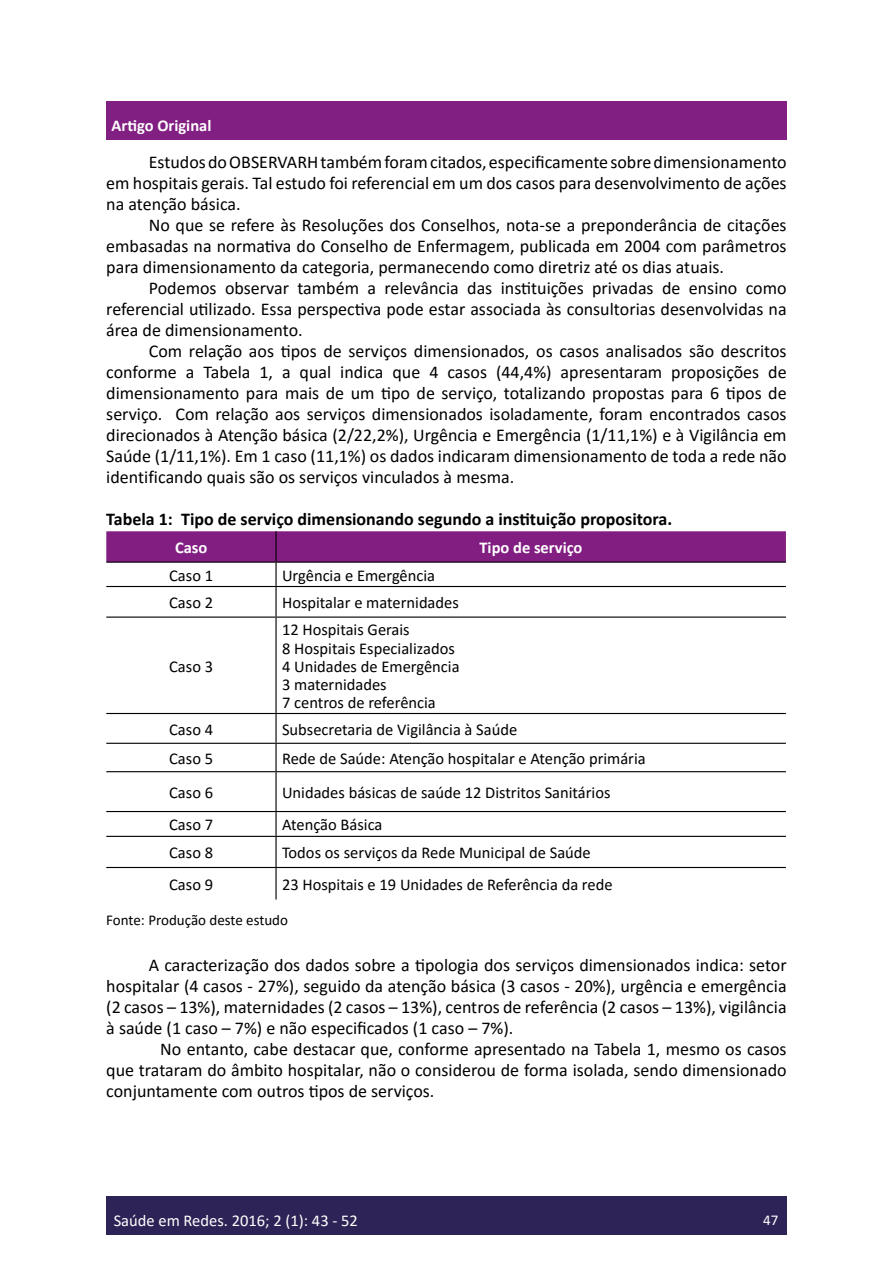
<style>
.page{position:relative;width:893px;height:1263px;background:#fff}
.page>*{position:absolute;margin:0;border:0;box-sizing:border-box;transform-origin:0 0}
.t1{font:18px/21px "Calibri";color:#000;text-align:justify}
.t2{font:700 18px "Calibri";color:#000}
.t3{font:16.5px/18px "Calibri";color:#000}
.t4{font:700 16.5px "Calibri";color:#fff}
.t5{font:16.5px "Calibri";color:#fff}
.t6{font:15px "Calibri";color:#000}
.t7{font:15px "Calibri";color:#fff}
</style>
<div class="page">
<div style="left:106px;top:1196px;width:681px;height:38px;background:#2e2356"></div>
<div style="left:106px;top:101px;width:681px;height:38px;background:#811f82"></div>
<div style="left:106px;top:531px;width:680px;height:30px;background:#821e82"></div>
<hr style="left:275px;top:531px;width:2px;height:30px;background:#000">
<hr style="left:106px;top:561px;width:170px;height:2px;background:#000">
<hr style="left:276px;top:561px;width:510px;height:2px;background:#000">
<hr style="left:275px;top:563px;width:2px;height:23px;background:#000">
<hr style="left:106px;top:586px;width:170px;height:1px;background:#000">
<hr style="left:276px;top:586px;width:510px;height:1px;background:#000">
<hr style="left:275px;top:587px;width:2px;height:29px;background:#000">
<hr style="left:106px;top:616px;width:170px;height:2px;background:#000">
<hr style="left:276px;top:616px;width:510px;height:2px;background:#000">
<hr style="left:275px;top:618px;width:2px;height:95px;background:#000">
<hr style="left:106px;top:713px;width:170px;height:1px;background:#000">
<hr style="left:276px;top:713px;width:510px;height:1px;background:#000">
<hr style="left:275px;top:714px;width:2px;height:29px;background:#000">
<hr style="left:106px;top:743px;width:170px;height:1px;background:#000">
<hr style="left:276px;top:743px;width:510px;height:1px;background:#000">
<hr style="left:275px;top:744px;width:2px;height:27px;background:#000">
<hr style="left:106px;top:771px;width:170px;height:1px;background:#000">
<hr style="left:276px;top:771px;width:510px;height:1px;background:#000">
<hr style="left:275px;top:772px;width:2px;height:39px;background:#000">
<hr style="left:106px;top:811px;width:170px;height:1px;background:#000">
<hr style="left:276px;top:811px;width:510px;height:1px;background:#000">
<hr style="left:275px;top:812px;width:2px;height:24px;background:#000">
<hr style="left:106px;top:836px;width:170px;height:1px;background:#000">
<hr style="left:276px;top:836px;width:510px;height:1px;background:#000">
<hr style="left:275px;top:837px;width:2px;height:30px;background:#000">
<hr style="left:106px;top:867px;width:170px;height:1px;background:#000">
<hr style="left:276px;top:867px;width:510px;height:1px;background:#000">
<hr style="left:275px;top:868px;width:2px;height:31px;background:#000">
<p class="t4" style="left:112px;top:113px;width:101px">Artigo Original</p>
<p class="t1" style="left:106px;top:151px;width:682px;text-indent:43px">Estudos do OBSERVARH também foram citados, especificamente sobre dimensionamento em hospitais gerais. Tal estudo foi referencial em um dos casos para desenvolvimento de ações na atenção básica.</p>
<p class="t1" style="left:106px;top:214px;width:682px;text-indent:43px">No que se refere às Resoluções dos Conselhos, nota-se a preponderância de citações embasadas na normativa do Conselho de Enfermagem, publicada em 2004 com parâmetros para dimensionamento da categoria, permanecendo como diretriz até os dias atuais.</p>
<p class="t1" style="left:106px;top:277px;width:682px;text-indent:43px">Podemos observar também a relevância das instituições privadas de ensino como referencial utilizado. Essa perspectiva pode estar associada às consultorias desenvolvidas na área de dimensionamento.</p>
<p class="t1" style="left:106px;top:340px;width:682px;text-indent:43px">Com relação aos tipos de serviços dimensionados, os casos analisados são descritos conforme a Tabela 1, a qual indica que 4 casos (44,4%) apresentaram proposições de dimensionamento para mais de um tipo de serviço, totalizando propostas para 6 tipos de serviço. Com relação aos serviços dimensionados isoladamente, foram encontrados casos direcionados à Atenção básica (2/22,2%), Urgência e Emergência (1/11,1%) e à Vigilância em Saúde (1/11,1%). Em 1 caso (11,1%) os dados indicaram dimensionamento de toda a rede não identificando quais são os serviços vinculados à mesma.</p>
<p class="t2" style="left:106px;top:507px;width:567px">Tabela 1: Tipo de serviço dimensionando segundo a instituição propositora.</p>
<p class="t4" style="left:175px;top:536px;width:34px">Caso</p>
<p class="t4" style="left:479px;top:536px;width:105px">Tipo de serviço</p>
<p class="t3" style="left:169px;top:566px;width:45px">Caso 1</p>
<p class="t3" style="left:282px;top:566px;width:155px">Urgência e Emergência</p>
<p class="t3" style="left:169px;top:593px;width:45px">Caso 2</p>
<p class="t3" style="left:282px;top:593px;width:178px">Hospitalar e maternidades</p>
<p class="t3" style="left:169px;top:656px;width:45px">Caso 3</p>
<p class="t3" style="left:282px;top:620px;width:179px">12 Hospitais Gerais<br>8 Hospitais Especializados<br>4 Unidades de Emergência<br>3 maternidades<br>7 centros de referência</p>
<p class="t3" style="left:169px;top:720px;width:45px">Caso 4</p>
<p class="t3" style="left:282px;top:720px;width:237px">Subsecretaria de Vigilância à Saúde</p>
<p class="t3" style="left:169px;top:749px;width:45px">Caso 5</p>
<p class="t3" style="left:282px;top:749px;width:365px">Rede de Saúde: Atenção hospitalar e Atenção primária</p>
<p class="t3" style="left:169px;top:783px;width:45px">Caso 6</p>
<p class="t3" style="left:282px;top:783px;width:330px">Unidades básicas de saúde 12 Distritos Sanitários</p>
<p class="t3" style="left:169px;top:815px;width:45px">Caso 7</p>
<p class="t3" style="left:282px;top:815px;width:102px">Atenção Básica</p>
<p class="t3" style="left:169px;top:843px;width:45px">Caso 8</p>
<p class="t3" style="left:282px;top:843px;width:310px">Todos os serviços da Rede Municipal de Saúde</p>
<p class="t3" style="left:169px;top:875px;width:45px">Caso 9</p>
<p class="t3" style="left:282px;top:875px;width:332px">23 Hospitais e 19 Unidades de Referência da rede</p>
<p class="t6" style="left:106px;top:910px;width:183px">Fonte: Produção deste estudo</p>
<p class="t1" style="left:106px;top:954px;width:682px;text-indent:43px">A caracterização dos dados sobre a tipologia dos serviços dimensionados indica: setor hospitalar (4 casos - 27%), seguido da atenção básica (3 casos - 20%), urgência e emergência (2 casos – 13%), maternidades (2 casos – 13%), centros de referência (2 casos – 13%), vigilância à saúde (1 caso – 7%) e não especificados (1 caso – 7%).</p>
<p class="t1" style="left:106px;top:1038px;width:682px;text-indent:54px">No entanto, cabe destacar que, conforme apresentado na Tabela 1, mesmo os casos que trataram do âmbito hospitalar, não o considerou de forma isolada, sendo dimensionado conjuntamente com outros tipos de serviços.</p>
<p class="t5" style="left:114px;top:1209px;width:246px">Saúde em Redes. 2016; 2 (1): 43 - 52</p>
<p class="t7" style="left:763px;top:1209px;width:17px">47</p>
</div>
